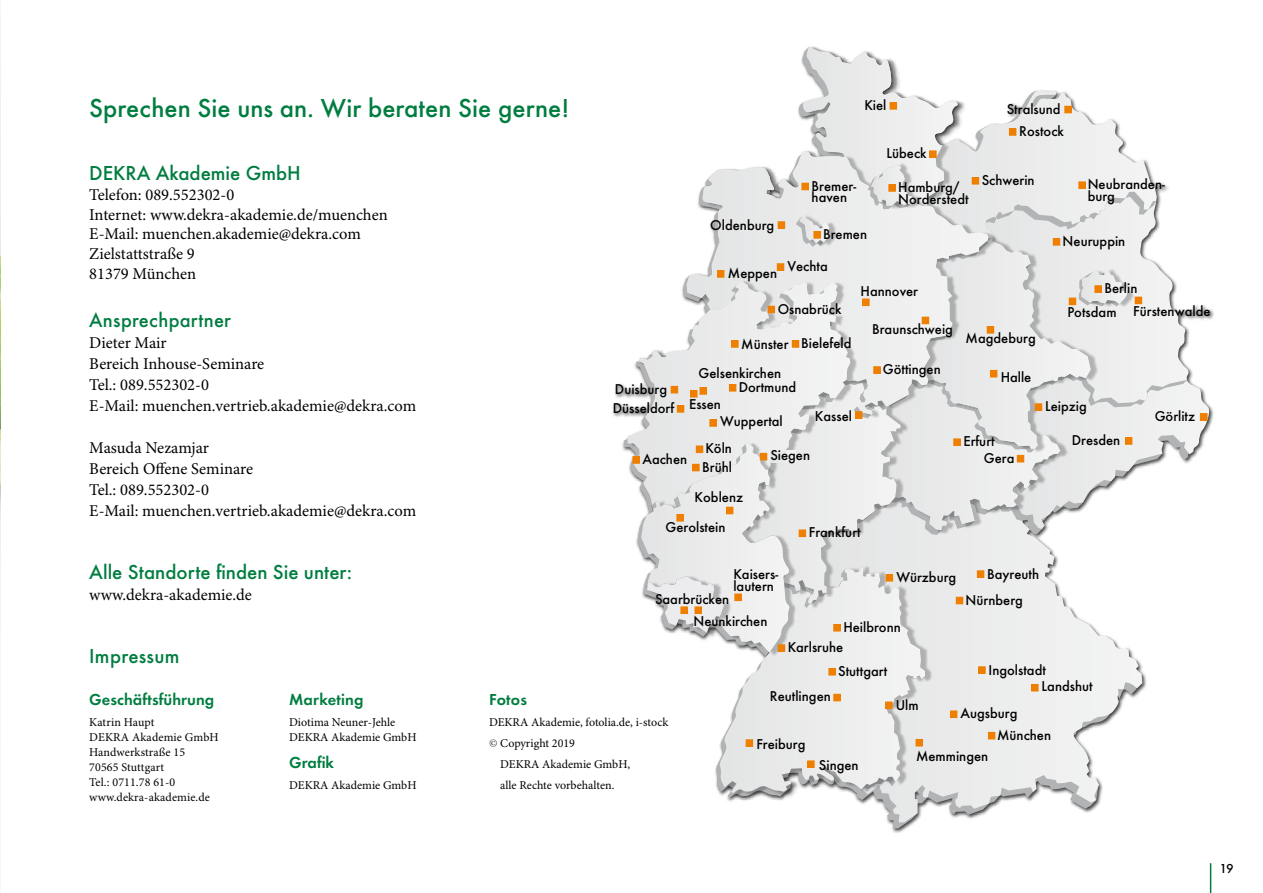
<style>
.page{position:relative;width:1263px;height:893px;background:#fff}
.page>*{position:absolute;margin:0;border:0;box-sizing:border-box;transform-origin:0 0}
.t1{font:500 27px "Futura TOT";color:#007d40}
.t2{font:500 21px "Futura TOT";color:#007d40}
.t3{font:16.5px/21px "Minion Pro";color:#000}
.t4{font:16.5px "Futura TOT Dem";color:#007d40}
.t5{font:500 14.85px/11.7px "Futura TOT";color:#000}
.t6{font:500 13.5px "Futura TOT";color:#000}
.t7{font:12px/15px "Minion Pro";color:#000}
.s1{color:#3e3d40}
</style>
<div class="page">
<hr style="left:1210px;top:863px;width:1px;height:30px;background:#007d40">
<svg style="left:855px;top:798px;width:246px;height:24px"></svg>
<svg style="left:628px;top:386px;width:5px;height:91px"></svg>
<svg style="left:633px;top:47px;width:577px;height:751px"></svg>
<div style="left:1078px;top:181px;width:8px;height:8px;border:1px solid #ee7f00"></div>
<div style="left:1009px;top:129px;width:7px;height:6px;background:#ee7f00"></div>
<div style="left:1009px;top:128px;width:7px;height:8px;border:1px solid #ee7f00"></div>
<div style="left:1053px;top:239px;width:7px;height:6px;background:#ee7f00"></div>
<div style="left:1053px;top:238px;width:7px;height:8px;border:1px solid #ee7f00"></div>
<img style="left:0;top:0;width:1px;height:723px">
<h1 class="t1" style="left:89px;top:92px;width:481px">Sprechen Sie uns an. Wir beraten Sie gerne!</h1>
<h2 class="t2" style="left:89px;top:161px;width:213px">DEKRA Akademie GmbH</h2>
<p class="t3" style="left:89px;top:185px;width:300px;line-height:19.8px">Telefon: 089.552302-0<br>Internet: www.dekra-akademie.de/muenchen<br>E-Mail: muenchen.akademie@dekra.com<br>Zielstattstraße 9<br>81379 München</p>
<h2 class="t2" style="left:89px;top:308px;width:143px">Ansprechpartner</h2>
<p class="t3" style="left:89px;top:333px;width:328px">Dieter Mair<br>Bereich Inhouse-Seminare<br>Tel.: 089.552302-0<br>E-Mail: muenchen.vertrieb.akademie@dekra.com</p>
<p class="t3" style="left:89px;top:438px;width:328px">Masuda Nezamjar<br>Bereich Offene Seminare<br>Tel.: 089.552302-0<br>E-Mail: muenchen.vertrieb.akademie@dekra.com</p>
<h2 class="t2" style="left:89px;top:560px;width:264px">Alle Standorte finden Sie unter:</h2>
<p class="t3" style="left:89px;top:585px;width:164px">www.dekra-akademie.de</p>
<p class="t5" style="left:710px;top:219px;width:66px">Oldenburg</p>
<p class="t5" style="left:864px;top:99px;width:24px">Kiel</p>
<p class="t5" style="left:811px;top:180px;width:46px">Bremer&shy;haven</p>
<p class="t5" style="left:823px;top:228px;width:46px">Bremen</p>
<p class="t5" style="left:886px;top:147px;width:42px">Lübeck</p>
<p class="t5" style="left:898px;top:181px;width:72px">Hamburg/<br>Norderstedt</p>
<p class="t5" style="left:1007px;top:103px;width:55px">Stralsund</p>
<p class="t5" style="left:1019px;top:125px;width:46px">Rostock</p>
<p class="t5" style="left:982px;top:174px;width:54px">Schwerin</p>
<p class="t5" style="left:1088px;top:178px;width:79px">Neubranden&shy;burg</p>
<p class="t5" style="left:1063px;top:236px;width:64px">Neuruppin</p>
<p class="t5" style="left:728px;top:267px;width:51px">Meppen</p>
<p class="t5" style="left:787px;top:260px;width:42px">Vechta</p>
<p class="t5" style="left:778px;top:303px;width:65px">Osnabrück</p>
<p class="t5" style="left:741px;top:337px;width:112px">Münster Bielefeld</p>
<p class="t5" style="left:699px;top:367px;width:84px">Gelsenkirchen</p>
<p class="t5" style="left:615px;top:383px;width:54px">Duisburg</p>
<p class="t5" style="left:739px;top:381px;width:59px">Dortmund</p>
<p class="t5" style="left:613px;top:402px;width:110px">Düsseldorf Essen</p>
<p class="t5" style="left:702px;top:439px;width:31px;line-height:18.5px">Köln<br>Brühl</p>
<p class="t5" style="left:815px;top:410px;width:39px">Kassel</p>
<p class="t5" style="left:720px;top:416px;width:64px">Wuppertal</p>
<p class="t5" style="left:770px;top:450px;width:41px">Siegen</p>
<p class="t5" style="left:642px;top:453px;width:46px">Aachen</p>
<p class="t5" style="left:695px;top:491px;width:50px">Koblenz</p>
<p class="t5" style="left:860px;top:285px;width:59px">Hannover</p>
<p class="t5" style="left:872px;top:323px;width:82px">Braunschweig</p>
<p class="t5" style="left:883px;top:363px;width:59px">Göttingen</p>
<p class="t5" style="left:665px;top:521px;width:62px">Gerolstein</p>
<p class="t5" style="left:809px;top:527px;width:53px">Frankfurt</p>
<p class="t5" style="left:1104px;top:282px;width:35px">Berlin</p>
<p class="t5" style="left:966px;top:332px;width:72px">Magdeburg</p>
<p class="t5" style="left:1001px;top:371px;width:32px">Halle</p>
<p class="t5" style="left:1067px;top:305px;width:145px">Potsdam Fürstenwalde</p>
<p class="t5" style="left:1045px;top:400px;width:43px">Leipzig</p>
<p class="t5" style="left:1155px;top:410px;width:42px">Görlitz</p>
<p class="t5" style="left:963px;top:435px;width:33px">Erfurt</p>
<p class="t5" style="left:1072px;top:434px;width:50px">Dresden</p>
<p class="t5" style="left:984px;top:452px;width:32px">Gera</p>
<p class="t5" style="left:733px;top:568px;width:46px">Kaisers&shy;lautern</p>
<p class="t5" style="left:655px;top:593px;width:76px">Saarbrücken</p>
<p class="t5" style="left:693px;top:615px;width:76px">Neunkirchen</p>
<p class="t5" style="left:896px;top:571px;width:61px">Würzburg</p>
<p class="t5" style="left:987px;top:568px;width:54px">Bayreuth</p>
<p class="t5" style="left:843px;top:621px;width:59px">Heilbronn</p>
<p class="t5" style="left:966px;top:594px;width:59px">Nürnberg</p>
<h2 class="t2" style="left:89px;top:644px;width:92px">Impressum</h2>
<p class="t4" style="left:89px;top:690px;width:126px">Geschäftsführung</p>
<p class="t7" style="left:89px;top:715px;width:131px">Katrin Haupt<br>DEKRA Akademie GmbH<br>Handwerkstraße 15<br>70565 Stuttgart<br>Tel.: 0711.78 61-0 www.dekra-akademie.de</p>
<p class="t4" style="left:289px;top:690px;width:76px">Marketing</p>
<p class="t7" style="left:289px;top:715px;width:129px">Diotima Neuner-Jehle<br>DEKRA Akademie GmbH</p>
<p class="t4" style="left:289px;top:753px;width:46px">Grafik</p>
<p class="t7" style="left:289px;top:778px;width:129px">DEKRA Akademie GmbH</p>
<p class="t4" style="left:489px;top:690px;width:40px">Fotos</p>
<p class="t7" style="left:489px;top:715px;width:181px">DEKRA Akademie, fotolia.de, i-stock</p>
<p class="t7" style="left:489px;top:736px;width:87px"><span class="s1">©</span> Copyright 2019</p>
<p class="t7" style="left:500px;top:757px;width:132px">DEKRA Akademie GmbH,</p>
<p class="t7" style="left:500px;top:778px;width:116px">alle Rechte vorbehalten.</p>
<p class="t5" style="left:788px;top:641px;width:57px">Karlsruhe</p>
<p class="t5" style="left:770px;top:690px;width:62px">Reutlingen</p>
<p class="t5" style="left:756px;top:738px;width:51px">Freiburg</p>
<p class="t5" style="left:819px;top:759px;width:41px">Singen</p>
<p class="t5" style="left:838px;top:665px;width:50px">Stuttgart</p>
<p class="t5" style="left:1041px;top:661px;width:53px;line-height:16.5px;text-indent:-53px">Ingolstadt<br>Landshut</p>
<p class="t5" style="left:896px;top:699px;width:24px">Ulm</p>
<p class="t5" style="left:960px;top:707px;width:58px">Augsburg</p>
<p class="t5" style="left:916px;top:750px;width:74px">Memmingen</p>
<p class="t5" style="left:997px;top:729px;width:55px">München</p>
<p class="t6" style="left:1219px;top:861px;width:16px">19</p>
</div>
